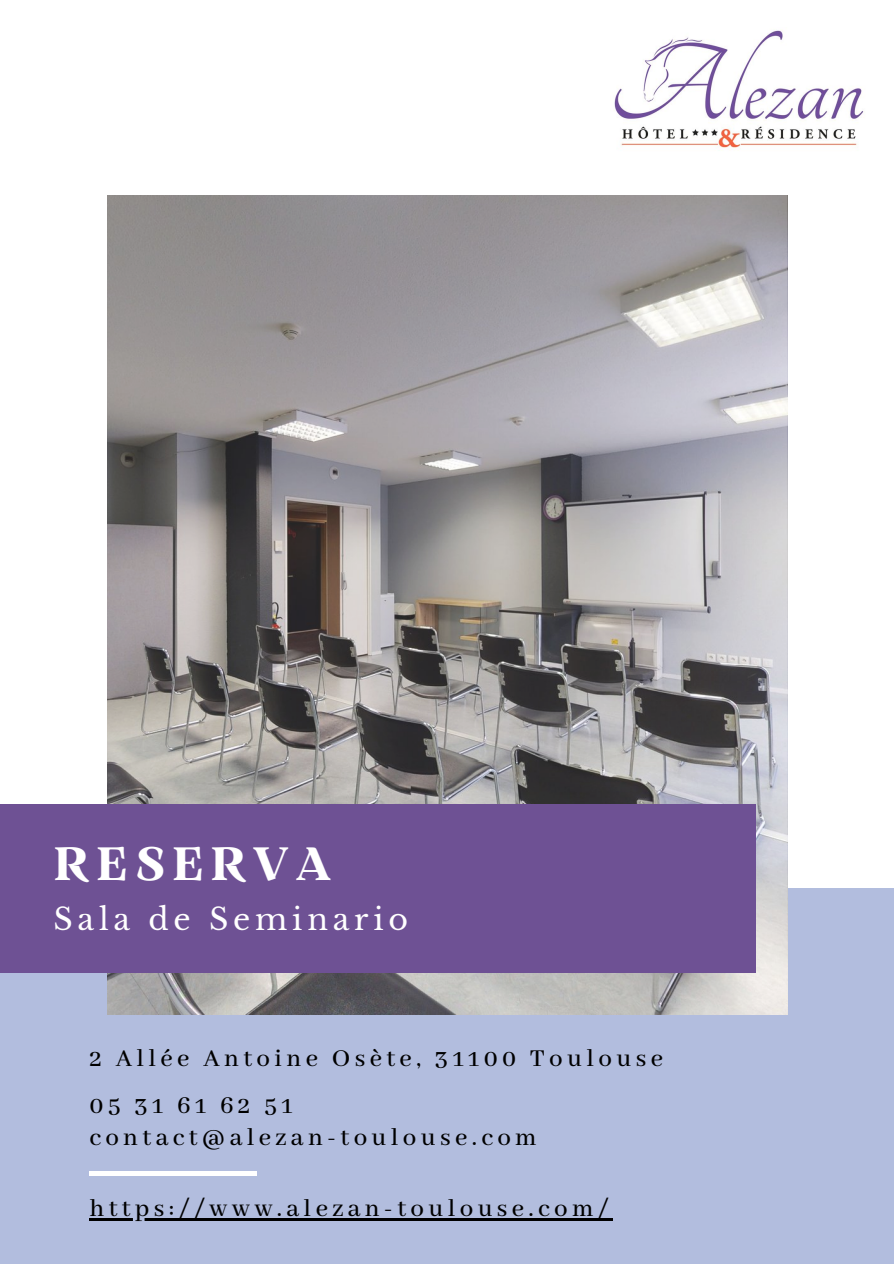
<style>
.page{position:relative;width:894px;height:1264px;background:#fff}
.page>*{position:absolute;margin:0;border:0;box-sizing:border-box;transform-origin:0 0}
.t1{font:700 46.5px "Arsenica Antiqua";letter-spacing:.16em;color:#fff}
.t2{font:30px "Libre Baskerville";letter-spacing:.16em;color:#fff}
.t3{font:500 27px "Abhaya Libre";letter-spacing:.16em;color:#000}
</style>
<div class="page">
<div style="left:0;top:888px;width:893px;height:375px;background:#b2bdde"></div>
<svg style="left:108px;top:195px;width:679px;height:819px"></svg>
<div style="left:0;top:804px;width:755px;height:169px;background:#6e5194"></div>
<hr style="left:89px;top:1171px;width:168px;height:4px;background:#fff">
<hr style="left:89px;top:1218px;width:524px;height:2px;background:#000">
<img style="left:614px;top:30px;width:250px;height:118px">
<p class="t1" style="left:53px;top:846px;width:279px">RESERVA</p>
<p class="t2" style="left:53px;top:901px;width:356px">Sala de Seminario</p>
<p class="t3" style="left:89px;top:1043px;width:575px">2 Allée Antoine Osète, 31100 Toulouse</p>
<p class="t3" style="left:89px;top:1090px;width:204px">05 31 61 62 51</p>
<p class="t3" style="left:89px;top:1122px;width:448px">contact@alezan-toulouse.com</p>
<p class="t3" style="left:89px;top:1193px;width:520px">https://www.alezan-toulouse.com/</p>
</div>
